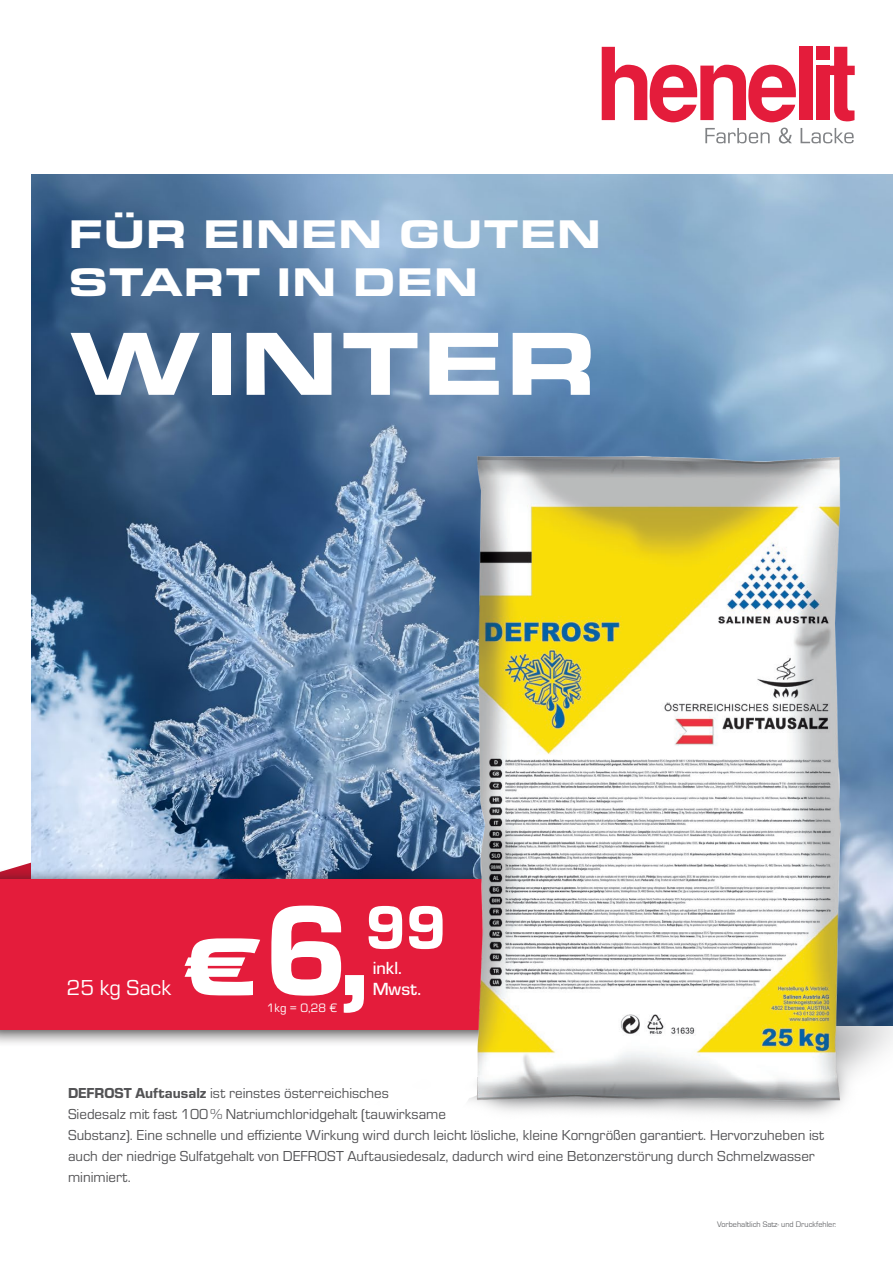
<style>
.page{position:relative;width:893px;height:1263px;background:#fff}
.page>*{position:absolute;margin:0;border:0;box-sizing:border-box;transform-origin:0 0}
.t1{font:900 92.85px "Eurostile Ext";letter-spacing:.015em;color:#fff}
.t2{font:900 84.3px "Eurostile Ext";color:#fff}
.t3{font:63.75px "Eurostile Hea";color:#fff}
.t4{font:900 41.4px/48.2px "Eurostile Ext";color:#fff}
.t5{font:22.5px "Eurostile";color:#fff}
.t6{font:500 18.15px/21.3px "Eurostile";letter-spacing:.005em;color:#fff}
.t7{font:15px/21px "Eurostile";color:#535355}
.t8{font:12.6px "Eurostile";color:#fff}
.t9{font:8.25px "Eurostile T";color:#6c6d70}
.s1{font-family:"Eurostile Hea";font-weight:400;font-size:133.05px}
.s2{font-family:"Eurostile Hea";font-weight:400;font-size:147.9px}
.s3{font-family:"Eurostile Hea"}
</style>
<div class="page">
<svg style="left:13px;top:857px;width:19px;height:11px"></svg>
<img style="left:32px;top:174px;width:861px;height:694px">
<svg style="left:602px;top:47px;width:194px;height:75px"></svg>
<div style="left:799px;top:47px;width:14px;height:73px;background:#e41c3b"></div>
<svg style="left:828px;top:47px;width:27px;height:74px"></svg>
<div style="left:817px;top:66px;width:13px;height:54px;background:#e41c3b"></div>
<div style="left:816px;top:47px;width:14px;height:13px;background:#e41c3b"></div>
<svg style="left:705px;top:128px;width:149px;height:16px"></svg>
<div style="left:0;top:868px;width:540px;height:179px;background:#231f20;opacity:.83"></div>
<div style="left:0;top:879px;width:523px;height:151px;background:#e41c3b"></div>
<img style="left:270px;top:420px;width:623px;height:695px">
<h3 class="t4" style="left:68px;top:207px;width:535px">FÜR EINEN GUTEN<br>START IN DEN</h3>
<h1 class="t1" style="left:68px;top:294px;width:532px">WINTER</h1>
<h3 class="t5" style="left:67px;top:972px;width:106px">25 kg Sack</h3>
<h2 class="t2" style="left:184px;top:903px;width:190px">€<span class="s1">6</span><span class="s2">,</span></h2>
<h3 class="t3" style="left:366px;top:883px;width:82px">99</h3>
<p class="t6" style="left:373px;top:956px;width:50px">inkl.<br>Mwst.</p>
<p class="t8" style="left:267px;top:999px;width:72px">1kg = 0,28 €</p>
<p class="t7" style="left:68px;top:1082px;width:758px"><span class="s3">DEFROST Auftausalz</span> ist reinstes österreichisches<br>Siedesalz mit fast 100% Natriumchloridgehalt (tauwirksame<br>Substanz). Eine schnelle und effiziente Wirkung wird durch leicht lösliche, kleine Korngrößen garantiert. Hervorzuheben ist auch der niedrige Sulfatgehalt von DEFROST Auftausiedesalz, dadurch wird eine Betonzerstörung durch Schmelzwasser minimiert.</p>
<p class="t9" style="left:717px;top:1220px;width:121px">Vorbehaltlich Satz- und Druckfehler.</p>
</div>
